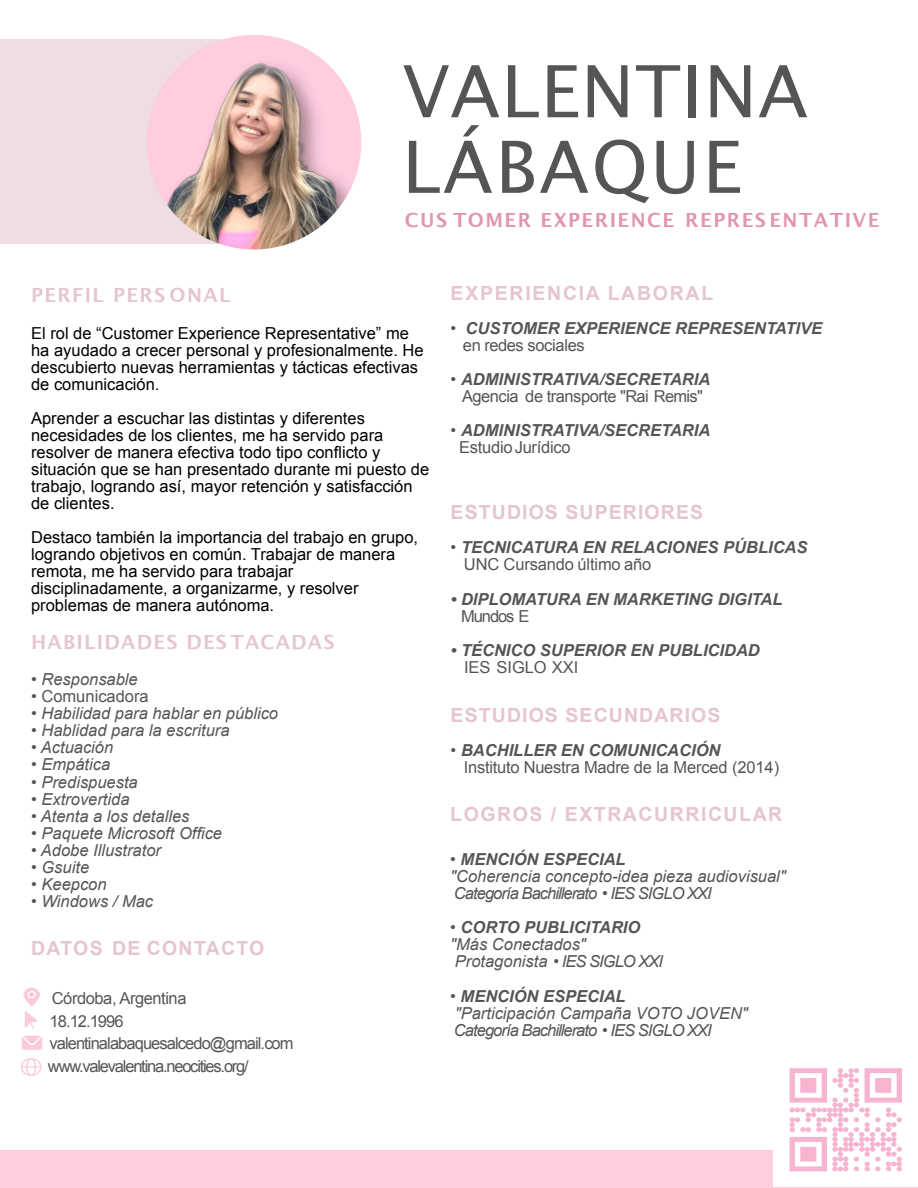
<style>
.page{position:relative;width:918px;height:1188px;background:#fff}
.page>*{position:absolute;margin:0;border:0;box-sizing:border-box;transform-origin:0 0}
.t1{font:72px/75.6px "Lucida Grande";letter-spacing:.015em;color:#555}
.t2{font:700 19.5px "Arial";letter-spacing:.065em;color:#e5c5d0}
.t3{font:700 19.5px "Lucida Grande";letter-spacing:.065em;color:#e5c5d0}
.t4{font:700 19.5px "Lucida Grande";letter-spacing:.075em;color:#e195af}
.t5{font:700 19.5px "Arial";letter-spacing:.09em;color:#e5c5d0}
.t6{font:16.5px/17.1px "Arial";color:#000}
.t7{font:italic 16.5px/17.1px "Arial";color:#555}
.t8{font:italic 700 16.5px/17.1px "Arial";color:#555}
.t9{font:16.5px/17.1px "Arial";letter-spacing:-.03em;color:#555;text-align:center}
.t10{font:16.5px/22.5px "Arial";letter-spacing:-.055em;color:#555}
.t11{font:italic 16.5px/17.1px "Arial";letter-spacing:-.055em;color:#555}
.t12{font:16.5px "Arial";color:#555}
.t13{font:16.5px "Arial";letter-spacing:-.005em;color:#555}
.s1{font-style:italic}
.s2{font-weight:400}
.s3{font-weight:400;font-style:normal}
.s4{font-weight:700;font-style:italic}
.s5{font-weight:700}
</style>
<div class="page">
<svg style="left:21px;top:1058px;width:20px;height:18px"></svg>
<svg style="left:22px;top:1036px;width:20px;height:14px"></svg>
<svg style="left:23px;top:988px;width:17px;height:41px"></svg>
<div style="left:0;top:39px;width:267px;height:205px;background:#efdde3"></div>
<img style="left:147px;top:35px;width:214px;height:215px;border-radius:50%">
<div style="left:0;top:1150px;width:918px;height:38px;background:#feccdf"></div>
<img style="left:773px;top:1068px;width:145px;height:119px">
<h1 class="t1" style="left:402px;top:59px;width:407px">VALENTINA<br>LÁBAQUE</h1>
<p class="t4" style="left:405px;top:212px;width:476px">CUS TOMER EXPERIENCE REPRESENTATIVE</p>
<p class="t3" style="left:31px;top:287px;width:201px">PERFIL PERS ONAL</p>
<p class="t6" style="left:31px;top:326px;width:394px">El rol de “Customer Experience Representative” me ha ayudado a crecer personal y profesionalmente. He descubierto nuevas herramientas y tácticas efectivas de comunicación.</p>
<p class="t6" style="left:31px;top:411px;width:400px">Aprender a escuchar las distintas y diferentes necesidades de los clientes, me ha servido para resolver de manera efectiva todo tipo conflicto y situación que se han presentado durante mi puesto de trabajo, logrando así, mayor retención y satisfacción de clientes.</p>
<p class="t6" style="left:31px;top:531px;width:389px">Destaco también la importancia del trabajo en grupo, logrando objetivos en común. Trabajar de manera remota, me ha servido para trabajar disciplinadamente, a organizarme, y resolver problemas de manera autónoma.</p>
<p class="t3" style="left:31px;top:633px;width:305px">HABILIDADES DESTACADAS</p>
<p class="t7" style="left:31px;top:672px;width:108px">• Responsable</p>
<p class="t12" style="left:31px;top:690px;width:119px"><span class="s1">•</span> Comunicadora</p>
<p class="t7" style="left:31px;top:707px;width:249px">• Habilidad para hablar en público</p>
<p class="t7" style="left:31px;top:724px;width:200px">• Hablidad para la escritura</p>
<p class="t7" style="left:31px;top:741px;width:84px">• Actuación</p>
<p class="t7" style="left:31px;top:758px;width:81px">• Empática</p>
<p class="t7" style="left:31px;top:775px;width:108px">• Predispuesta</p>
<p class="t7" style="left:31px;top:792px;width:100px">• Extrovertida</p>
<p class="t7" style="left:31px;top:809px;width:160px">• Atenta a los detalles</p>
<p class="t7" style="left:31px;top:826px;width:193px">• Paquete Microsoft Office</p>
<p class="t7" style="left:31px;top:843px;width:131px">• Adobe Illustrator</p>
<p class="t7" style="left:31px;top:860px;width:60px">• Gsuite</p>
<p class="t7" style="left:31px;top:877px;width:77px">• Keepcon</p>
<p class="t7" style="left:31px;top:894px;width:124px">• Windows / Mac</p>
<p class="t2" style="left:31px;top:940px;width:235px">DATOS DE CONTACTO</p>
<p class="t10" style="left:48px;top:989px;width:247px">Córdoba, Argentina<br>18.12.1996 valentinalabaquesalcedo@gmail.com www.valevalentina.neocities.org/</p>
<p class="t5" style="left:451px;top:286px;width:264px">EXPERIENCIA LABORAL</p>
<p class="t8" style="left:463px;top:321px;width:361px;text-indent:-12px"><span class="s2">•</span> CUSTOMER EXPERIENCE REPRESENTATIVE <span class="s3">en redes sociales</span></p>
<p class="t9" style="left:451px;top:372px;width:261px"><span class="s1">•</span> <span class="s4">ADMINISTRATIVA/SECRETARIA<br></span>Agencia de transporte "Rai Remis"</p>
<p class="t8" style="left:459px;top:423px;width:253px;text-indent:-9px"><span class="s2">•</span> ADMINISTRATIVA/SECRETARIA<br><span class="s3">EstudioJurídico</span></p>
<p class="t2" style="left:451px;top:505px;width:254px">ESTUDIOS SUPERIORES</p>
<p class="t8" style="left:464px;top:541px;width:345px;text-indent:-13px"><span class="s2">•</span> TECNICATURA EN RELACIONES PÚBLICAS<br><span class="s3">UNC Cursando último año</span></p>
<p class="t8" style="left:451px;top:592px;width:333px">• DIPLOMATURA EN MARKETING DIGITAL</p>
<p class="t9" style="left:461px;top:609px;width:70px">Mundos E</p>
<p class="t8" style="left:451px;top:643px;width:311px">• TÉCNICO SUPERIOR EN PUBLICIDAD</p>
<p class="t13" style="left:464px;top:661px;width:116px">IES SIGLO XXI</p>
<p class="t2" style="left:451px;top:707px;width:271px">ESTUDIOS SECUNDARIOS</p>
<p class="t9" style="left:464px;top:743px;width:317px;text-align:left;text-indent:-13px"><span class="s1">•</span> <span class="s4">BACHILLER EN COMUNICACIÓN<br></span>Instituto Nuestra Madre de la Merced (2014)</p>
<p class="t2" style="left:450px;top:807px;width:334px">LOGROS / EXTRACURRICULAR</p>
<p class="t7" style="left:450px;top:852px;width:337px">• <span class="s5">MENCIÓN ESPECIAL<br></span>"Coherencia concepto-idea pieza audiovisual"<br>Categoría Bachillerato • IES SIGLO XXI</p>
<p class="t7" style="left:450px;top:921px;width:214px">• <span class="s5">CORTO PUBLICITARIO </span>"Más Conectados"<br>Protagonista • IES SIGLO XXI</p>
<p class="t11" style="left:450px;top:989px;width:299px">• <span class="s5">MENCIÓN ESPECIAL<br></span>"Participación Campaña VOTO JOVEN"<br>Categoría Bachillerato • IES SIGLO XXI</p>
</div>
